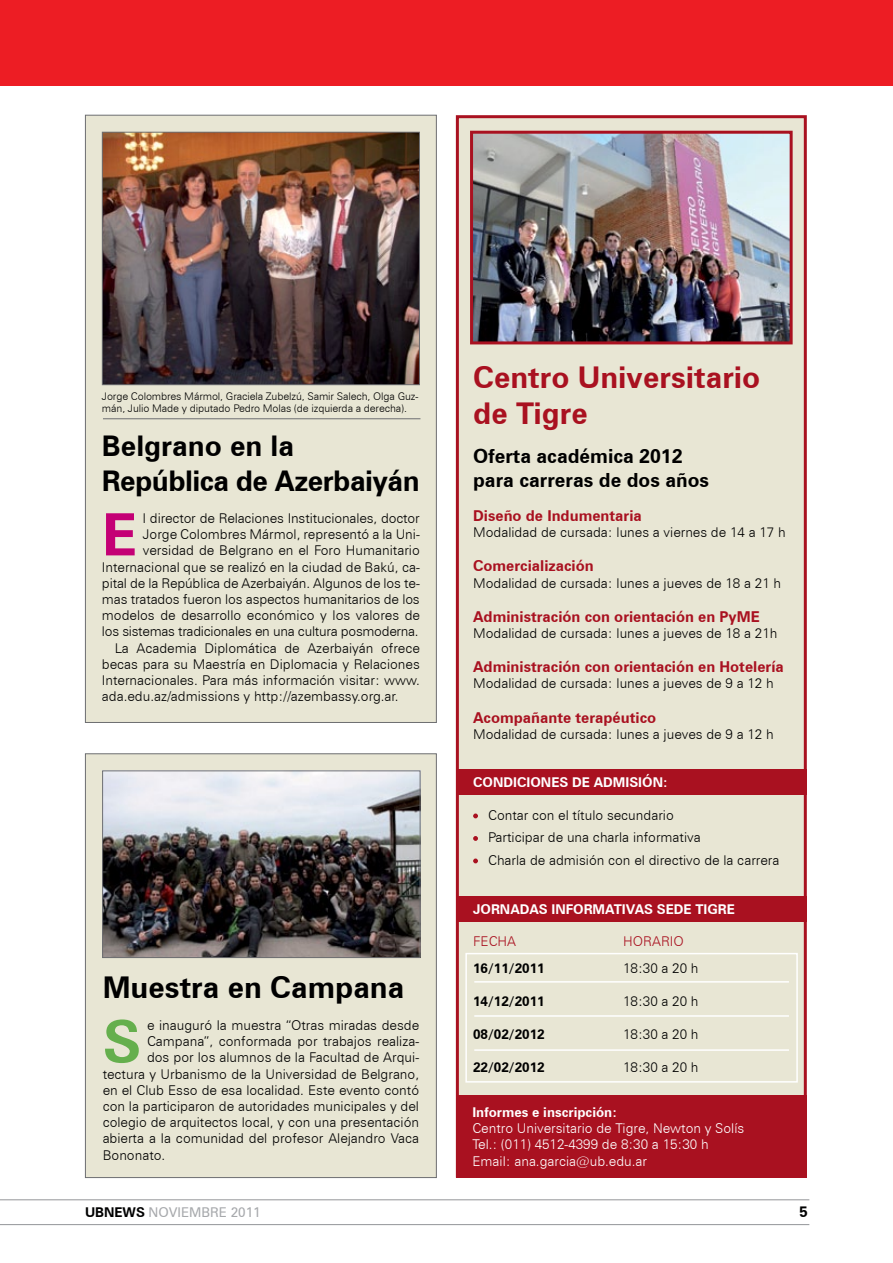
<style>
.page{position:relative;width:893px;height:1263px;background:#fff}
.page>*{position:absolute;margin:0;border:0;box-sizing:border-box;transform-origin:0 0}
.t1{font:700 58.5px "Zurich BT";color:#65af4d}
.t2{font:700 58.5px "Zurich BT";color:#c40075}
.t3{font:700 30px/36px "Zurich BT";color:#a91120}
.t4{font:700 30px "Zurich BT";color:#000}
.t5{font:700 28.5px/34.2px "Zurich BT";letter-spacing:-.02em;color:#000}
.t6{font:700 19.5px/23.4px "Zurich BT";color:#000}
.t7{font:700 15px "Zurich BT";color:#a91120}
.t8{font:700 15px "Zurich BT";color:#000}
.t9{font:300 13.5px/22.5px "Zurich BT";color:#000}
.t10{font:300 13.5px/16.2px "Zurich BT";color:#fff}
.t11{font:700 13.5px "Zurich BT";color:#fff}
.t12{font:300 13.5px "Zurich BT";letter-spacing:-.02em;color:#000}
.t13{font:700 13.5px "Zurich BT";color:#000}
.t14{font:13.5px "Zurich BT";color:#a7a9ac}
.t15{font:300 13.5px "Zurich BT";color:#a91120}
.t16{font:300 10.5px/12.6px "Zurich BT";letter-spacing:-.01em;color:#000}
.s1{font-weight:700;color:#000}
</style>
<div class="page">
<hr style="left:0;top:1199px;width:809px;height:1px;background:#939598">
<hr style="left:0;top:1224px;width:809px;height:1px;background:#939598">
<div style="left:0;top:0;width:893px;height:85px;background:#ed1d24"></div>
<div style="left:85px;top:753px;width:352px;height:425px;background:#e8e6d4;border:1px solid #6d6e71"></div>
<img style="left:104px;top:772px;width:314px;height:184px">
<div style="left:102px;top:770px;width:318px;height:188px;border:1px solid #6d6e71"></div>
<div style="left:85px;top:115px;width:352px;height:608px;background:#e8e6d4;border:1px solid #6d6e71"></div>
<div style="left:456px;top:115px;width:351px;height:1062px;background:#e8e6d4;border:3px solid #a91120"></div>
<img style="left:474px;top:135px;width:315px;height:205px">
<div style="left:470px;top:131px;width:323px;height:213px;border:3px solid #a91120"></div>
<div style="left:456px;top:1095px;width:351px;height:82px;background:#a91120"></div>
<img style="left:104px;top:134px;width:314px;height:249px">
<div style="left:102px;top:132px;width:318px;height:253px;border:1px solid #6d6e71"></div>
<hr style="left:103px;top:418px;width:317px;height:1px;background:#6d6e71">
<div style="left:465px;top:953px;width:333px;height:129px;background:#e8e6d4;border:2px solid #fff"></div>
<div style="left:456px;top:896px;width:351px;height:26px;background:#a91120"></div>
<div style="left:456px;top:769px;width:351px;height:25px;background:#a91120"></div>
<svg style="left:473px;top:813px;width:5px;height:5px"></svg>
<svg style="left:473px;top:836px;width:5px;height:5px"></svg>
<svg style="left:473px;top:858px;width:5px;height:5px"></svg>
<hr style="left:474px;top:981px;width:315px;height:1px;background:#fff">
<hr style="left:474px;top:1015px;width:315px;height:2px;background:#fff">
<hr style="left:474px;top:1049px;width:315px;height:2px;background:#fff">
<p class="t16" style="left:102px;top:389px;width:318px">Jorge Colombres Mármol, Graciela Zubelzú, Samir Salech, Olga Guz&shy;mán, Julio Made y diputado Pedro Molas (de izquierda a derecha).</p>
<h3 class="t5" style="left:102px;top:429px;width:319px">Belgrano en la<br>República de Azerbaiyán</h3>
<h1 class="t2" style="left:102px;top:499px;width:37px">E</h1>
<p class="t9" style="left:143px;top:507px;width:278px">l director de Relaciones Institucionales, doctor</p>
<p class="t9" style="left:143px;top:523px;width:278px">Jorge Colombres Mármol, representó a la Uni-</p>
<p class="t9" style="left:143px;top:539px;width:278px">versidad de Belgrano en el Foro Humanitario</p>
<p class="t9" style="left:102px;top:555px;width:319px">Internacional que se realizó en la ciudad de Bakú, ca-</p>
<p class="t9" style="left:102px;top:572px;width:319px">pital de la República de Azerbaiyán. Algunos de los te-</p>
<p class="t9" style="left:102px;top:588px;width:319px">mas tratados fueron los aspectos humanitarios de los</p>
<p class="t9" style="left:102px;top:604px;width:319px">modelos de desarrollo económico y los valores de</p>
<p class="t12" style="left:102px;top:623px;width:318px">los sistemas tradicionales en una cultura posmoderna.</p>
<p class="t9" style="left:115px;top:636px;width:307px">La Academia Diplomática de Azerbaiyán ofrece</p>
<p class="t9" style="left:102px;top:653px;width:319px">becas para su Maestría en Diplomacia y Relaciones</p>
<p class="t9" style="left:102px;top:669px;width:319px">Internacionales. Para más información visitar: www.</p>
<p class="t9" style="left:102px;top:685px;width:298px">ada.edu.az/admissions y http://azembassy.org.ar.</p>
<h2 class="t4" style="left:103px;top:969px;width:303px">Muestra en Campana</h2>
<h1 class="t1" style="left:103px;top:1006px;width:40px">S</h1>
<p class="t9" style="left:147px;top:1014px;width:274px">e inauguró la muestra “Otras miradas desde</p>
<p class="t9" style="left:147px;top:1030px;width:274px">Campana”, conformada por trabajos realiza-</p>
<p class="t9" style="left:147px;top:1046px;width:274px">dos por los alumnos de la Facultad de Arqui-</p>
<p class="t9" style="left:103px;top:1062px;width:318px">tectura y Urbanismo de la Universidad de Belgrano,</p>
<p class="t9" style="left:103px;top:1078px;width:318px">en el Club Esso de esa localidad. Este evento contó</p>
<p class="t9" style="left:103px;top:1095px;width:318px">con la participaron de autoridades municipales y del</p>
<p class="t9" style="left:103px;top:1111px;width:318px">colegio de arquitectos local, y con una presentación</p>
<p class="t9" style="left:103px;top:1127px;width:318px">abierta a la comunidad del profesor Alejandro Vaca</p>
<p class="t9" style="left:103px;top:1143px;width:64px">Bononato.</p>
<h2 class="t3" style="left:473px;top:359px;width:289px">Centro Universitario de Tigre</h2>
<h3 class="t6" style="left:473px;top:445px;width:238px">Oferta académica 2012 para carreras de dos años</h3>
<p class="t7" style="left:473px;top:507px;width:170px">Diseño de Indumentaria</p>
<p class="t9" style="left:473px;top:521px;width:314px">Modalidad de cursada: lunes a viernes de 14 a 17 h</p>
<p class="t7" style="left:473px;top:557px;width:122px">Comercialización</p>
<p class="t9" style="left:473px;top:571px;width:310px">Modalidad de cursada: lunes a jueves de 18 a 21 h</p>
<p class="t7" style="left:473px;top:607px;width:288px">Administración con orientación en PyME</p>
<p class="t9" style="left:473px;top:622px;width:306px">Modalidad de cursada: lunes a jueves de 18 a 21h</p>
<p class="t7" style="left:473px;top:658px;width:312px">Administración con orientación en Hotelería</p>
<p class="t9" style="left:473px;top:672px;width:302px">Modalidad de cursada: lunes a jueves de 9 a 12 h</p>
<p class="t7" style="left:473px;top:708px;width:185px">Acompañante terapéutico</p>
<p class="t9" style="left:473px;top:723px;width:302px">Modalidad de cursada: lunes a jueves de 9 a 12 h</p>
<p class="t11" style="left:473px;top:774px;width:196px">CONDICIONES DE ADMISIÓN:</p>
<p class="t9" style="left:488px;top:804px;width:293px">Contar con el título secundario<br>Participar de una charla informativa<br>Charla de admisión con el directivo de la carrera</p>
<p class="t11" style="left:473px;top:900px;width:110px">JORNADAS INFORMATI</p>
<p class="t11" style="left:626px;top:900px;width:79px">VAS SEDE TIGR</p>
<p class="t11" style="left:727px;top:900px;width:10px">E</p>
<p class="t15" style="left:473px;top:933px;width:45px">FECHA</p>
<p class="t15" style="left:623px;top:933px;width:62px">HORARIO</p>
<p class="t13" style="left:473px;top:960px;width:73px">16/11/2011</p>
<p class="t9" style="left:623px;top:957px;width:77px">18:30 a 20 h</p>
<p class="t13" style="left:473px;top:993px;width:73px">14/12/2011</p>
<p class="t9" style="left:623px;top:990px;width:77px">18:30 a 20 h</p>
<p class="t13" style="left:473px;top:1026px;width:73px">08/02/2012</p>
<p class="t9" style="left:623px;top:1023px;width:77px">18:30 a 20 h</p>
<p class="t13" style="left:473px;top:1059px;width:73px">22/02/2012</p>
<p class="t9" style="left:623px;top:1056px;width:77px">18:30 a 20 h</p>
<p class="t11" style="left:472px;top:1104px;width:147px">Informes e inscripción:</p>
<p class="t10" style="left:472px;top:1120px;width:273px">Centro Universitario de Tigre, Newton y Solís<br>Tel.: (011) 4512-4399 de 8:30 a 15:30 h<br>Email: ana.garcia@ub.edu.ar</p>
<p class="t14" style="left:85px;top:1204px;width:177px"><span class="s1">UBNEWS</span> NOVIEMBRE 2011</p>
<p class="t8" style="left:800px;top:1203px;width:10px">5</p>
</div>
